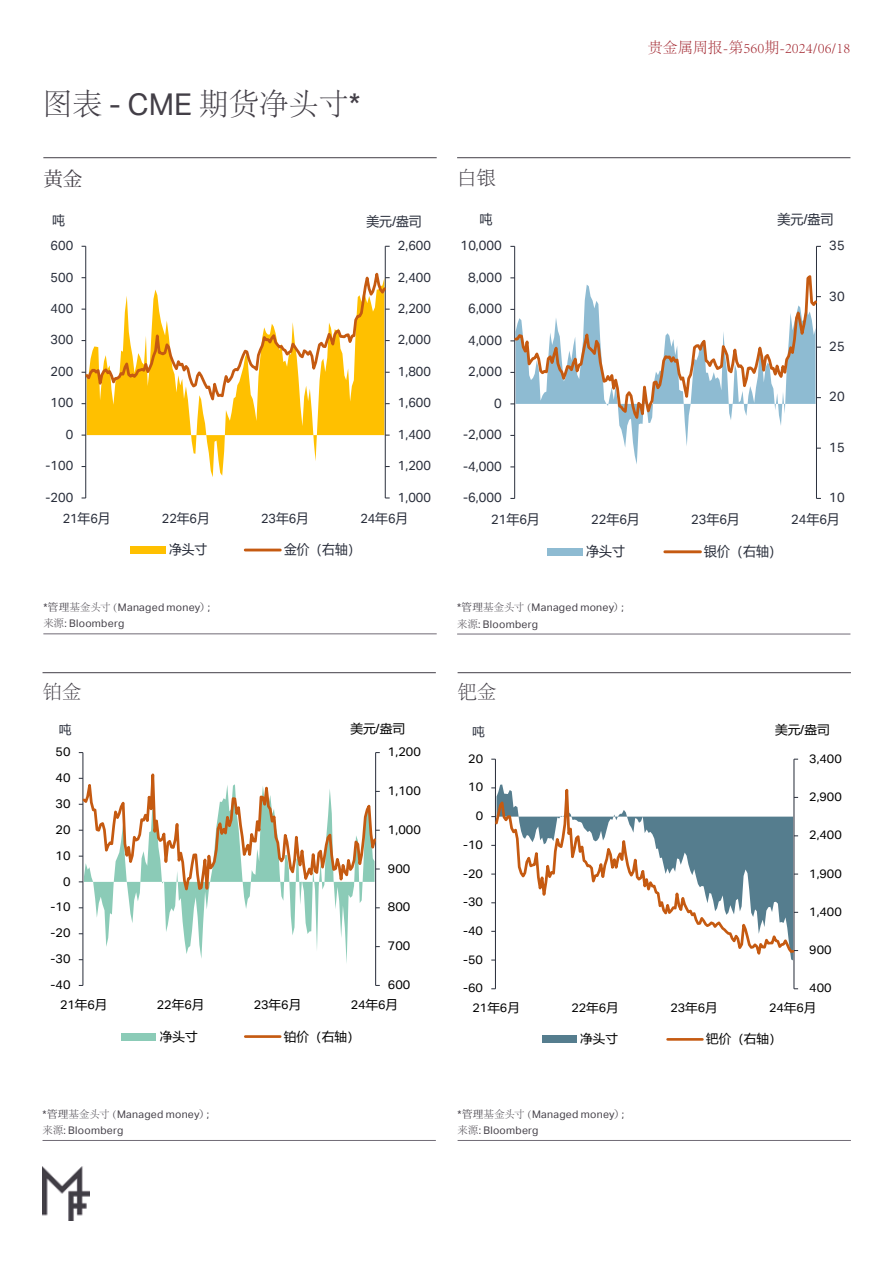
<style>
.page{position:relative;width:893px;height:1263px;background:#fff}
.page>*{position:absolute;margin:0;border:0;box-sizing:border-box;transform-origin:0 0}
.t1{font:300 30px "Adobe Song Std";color:#433f47}
.t2{font:300 19.5px "Adobe Song Std";color:#433f47}
.t3{font:19.5px "Koz Min Pr 6 N";color:#433f47}
.t4{font:300 19.5px "Adobe Ming Std";color:#433f47}
.t5{font:300 15px "Adobe Song Std";color:#a1242d}
.t6{font:13.5px "Aktiv Grotesk";letter-spacing:.01em;color:#282d3a;scale:.96 1}
.t7{font:13.5px "Microsoft Ya Hei";color:#282d3a;scale:.96 1}
.t8{font:13.2px "Aktiv Grotesk";letter-spacing:-.005em;color:#282d3a;scale:.96 1}
.t9{font:13.2px "Microsoft Ya Hei";color:#282d3a;scale:.96 1}
.t10{font:12.45px "Aktiv Grotesk";letter-spacing:-.005em;color:#000}
.t11{font:12.45px "Microsoft Ya Hei";color:#000}
.t12{font:12.45px "Microsoft Ya Hei";color:#282d3a}
.t13{font:12.3px "Aktiv Grotesk";letter-spacing:-.005em;color:#000}
.t14{font:12.3px "Microsoft Ya Hei";color:#000}
.t15{font:12.3px "Microsoft Ya Hei";color:#282d3a}
.t16{font:10.5px/16.5px "Aktiv Grotesk";letter-spacing:.025em;color:#433f47}
.s1{font-family:"Aktiv Grotesk";font-weight:400}
.s2{font-family:"Aktiv Grotesk"}
.s3{font-family:"Microsoft Ya Hei"}
.s4{font-family:"Koz Min Pr 6 N"}
.s5{font-family:"Adobe Song Std";font-weight:300}
</style>
<div class="page">
<img style="left:43px;top:1166px;width:47px;height:54px">
<hr style="left:43px;top:672px;width:393px;height:1px;background:#433f47">
<hr style="left:43px;top:1140px;width:393px;height:1px;background:#716b76">
<hr style="left:43px;top:157px;width:394px;height:1px;background:#433f47">
<hr style="left:43px;top:633px;width:394px;height:1px;background:#716b76">
<hr style="left:457px;top:157px;width:393px;height:1px;background:#433f47">
<hr style="left:457px;top:634px;width:393px;height:1px;background:#716b76">
<hr style="left:458px;top:672px;width:393px;height:1px;background:#433f47">
<hr style="left:458px;top:1140px;width:393px;height:1px;background:#716b76">
<svg style="left:87px;top:410px;width:297px;height:67px"></svg>
<hr style="left:385px;top:246px;width:1px;height:252px;background:#282d3a">
<hr style="left:85px;top:246px;width:1px;height:252px;background:#282d3a">
<svg style="left:86px;top:259px;width:301px;height:151px"></svg>
<div style="left:130px;top:546px;width:35px;height:8px;background:#ffc000"></div>
<hr style="left:245px;top:549px;width:35px;height:2px;background:#c55a11">
<hr style="left:816px;top:246px;width:1px;height:252px;background:#282d3a">
<hr style="left:514px;top:246px;width:1px;height:252px;background:#282d3a">
<svg style="left:514px;top:271px;width:304px;height:162px"></svg>
<div style="left:547px;top:548px;width:35px;height:8px;background:#8ebbd2"></div>
<hr style="left:665px;top:550px;width:35px;height:3px;background:#c55a11">
<svg style="left:105px;top:931px;width:243px;height:32px"></svg>
<hr style="left:375px;top:752px;width:1px;height:233px;background:#282d3a">
<hr style="left:83px;top:752px;width:1px;height:233px;background:#282d3a">
<svg style="left:83px;top:752px;width:294px;height:179px"></svg>
<div style="left:121px;top:1033px;width:35px;height:7px;background:#8bcbb7"></div>
<hr style="left:245px;top:1035px;width:35px;height:3px;background:#c55a11">
<hr style="left:794px;top:759px;width:1px;height:230px;background:#282d3a">
<hr style="left:495px;top:759px;width:1px;height:230px;background:#282d3a">
<svg style="left:495px;top:759px;width:300px;height:206px"></svg>
<div style="left:542px;top:1036px;width:35px;height:7px;background:#557d8e"></div>
<hr style="left:668px;top:1038px;width:34px;height:3px;background:#c55a11">
<h3 class="t5" style="left:648px;top:39px;width:204px">贵金属周报-第560期-2024/06/18</h3>
<h1 class="t1" style="left:43px;top:88px;width:319px">图表 <span class="s1">- CME</span> 期货净头寸<span class="s1">*</span></h1>
<h2 class="t3" style="left:43px;top:167px;width:40px">黄金</h2>
<h2 class="t4" style="left:457px;top:167px;width:40px">白银</h2>
<p class="t9" style="left:52px;top:211px;width:15px">吨</p>
<p class="t9" style="left:367px;top:213px;width:59px">美元<span class="s2">/</span>盎司</p>
<p class="t7" style="left:479px;top:210px;width:15px">吨</p>
<p class="t7" style="left:777px;top:210px;width:60px">美元<span class="s2">/</span>盎司</p>
<p class="t8" style="left:51px;top:238px;width:25px">600</p>
<p class="t8" style="left:398px;top:238px;width:36px">2,600</p>
<p class="t6" style="left:461px;top:238px;width:45px">10,000</p>
<p class="t6" style="left:829px;top:238px;width:18px">35</p>
<p class="t8" style="left:51px;top:269px;width:25px">500</p>
<p class="t8" style="left:398px;top:269px;width:36px">2,400</p>
<p class="t6" style="left:468px;top:269px;width:37px">8,000</p>
<p class="t6" style="left:829px;top:288px;width:18px">30</p>
<p class="t8" style="left:51px;top:301px;width:25px">400</p>
<p class="t8" style="left:398px;top:301px;width:36px">2,200</p>
<p class="t6" style="left:468px;top:301px;width:37px">6,000</p>
<p class="t8" style="left:51px;top:332px;width:25px">300</p>
<p class="t8" style="left:398px;top:332px;width:36px">2,000</p>
<p class="t6" style="left:468px;top:332px;width:37px">4,000</p>
<p class="t6" style="left:829px;top:338px;width:18px">25</p>
<p class="t8" style="left:51px;top:364px;width:25px">200</p>
<p class="t8" style="left:398px;top:364px;width:36px">1,800</p>
<p class="t6" style="left:468px;top:364px;width:37px">2,000</p>
<p class="t8" style="left:51px;top:395px;width:25px">100</p>
<p class="t8" style="left:398px;top:395px;width:36px">1,600</p>
<p class="t6" style="left:494px;top:395px;width:9px">0</p>
<p class="t6" style="left:829px;top:389px;width:18px">20</p>
<p class="t8" style="left:66px;top:426px;width:9px">0</p>
<p class="t8" style="left:398px;top:426px;width:36px">1,400</p>
<p class="t6" style="left:463px;top:427px;width:42px">-2,000</p>
<p class="t6" style="left:829px;top:439px;width:18px">15</p>
<p class="t8" style="left:46px;top:458px;width:30px">-100</p>
<p class="t8" style="left:398px;top:458px;width:36px">1,200</p>
<p class="t6" style="left:463px;top:458px;width:42px">-4,000</p>
<p class="t8" style="left:46px;top:489px;width:30px">-200</p>
<p class="t8" style="left:398px;top:489px;width:36px">1,000</p>
<p class="t6" style="left:463px;top:490px;width:42px">-6,000</p>
<p class="t6" style="left:829px;top:490px;width:18px">10</p>
<p class="t8" style="left:63px;top:511px;width:51px">21<span class="s3">年</span>6<span class="s3">月</span></p>
<p class="t8" style="left:162px;top:511px;width:51px">22<span class="s3">年</span>6<span class="s3">月</span></p>
<p class="t8" style="left:261px;top:511px;width:51px">23<span class="s3">年</span>6<span class="s3">月</span></p>
<p class="t8" style="left:360px;top:511px;width:51px">24<span class="s3">年</span>6<span class="s3">月</span></p>
<p class="t9" style="left:169px;top:541px;width:41px">净头寸</p>
<p class="t9" style="left:284px;top:541px;width:81px">金价（右轴）</p>
<p class="t6" style="left:491px;top:512px;width:52px">21<span class="s3">年</span>6<span class="s3">月</span></p>
<p class="t6" style="left:591px;top:512px;width:52px">22<span class="s3">年</span>6<span class="s3">月</span></p>
<p class="t6" style="left:691px;top:512px;width:52px">23<span class="s3">年</span>6<span class="s3">月</span></p>
<p class="t6" style="left:791px;top:512px;width:52px">24<span class="s3">年</span>6<span class="s3">月</span></p>
<p class="t7" style="left:586px;top:542px;width:42px">净头寸</p>
<p class="t7" style="left:704px;top:542px;width:82px">银价（右轴）</p>
<p class="t16" style="left:43px;top:599px;width:169px">*<span class="s4">管理</span><span class="s5">基金头寸（</span>Managed money<span class="s4">）</span>;<span class="s5">来源</span>: Bloomberg</p>
<p class="t16" style="left:457px;top:599px;width:169px">*<span class="s4">管理</span><span class="s5">基金头寸（</span>Managed money<span class="s4">）</span>;<span class="s5">来源</span>: Bloomberg</p>
<h2 class="t2" style="left:43px;top:681px;width:40px">铂金</h2>
<h2 class="t2" style="left:458px;top:681px;width:40px">钯金</h2>
<p class="t12" style="left:59px;top:721px;width:14px">吨</p>
<p class="t11" style="left:350px;top:720px;width:56px">美元<span class="s2">/</span>盎司</p>
<p class="t15" style="left:472px;top:723px;width:14px">吨</p>
<p class="t14" style="left:775px;top:722px;width:56px">美元<span class="s2">/</span>盎司</p>
<p class="t10" style="left:56px;top:744px;width:17px">50</p>
<p class="t10" style="left:388px;top:744px;width:34px">1,200</p>
<p class="t13" style="left:468px;top:751px;width:17px">20</p>
<p class="t13" style="left:809px;top:751px;width:34px">3,400</p>
<p class="t10" style="left:56px;top:770px;width:17px">40</p>
<p class="t10" style="left:56px;top:796px;width:17px">30</p>
<p class="t10" style="left:388px;top:783px;width:34px">1,100</p>
<p class="t13" style="left:468px;top:780px;width:17px">10</p>
<p class="t13" style="left:809px;top:789px;width:34px">2,900</p>
<p class="t13" style="left:476px;top:809px;width:9px">0</p>
<p class="t10" style="left:56px;top:822px;width:17px">20</p>
<p class="t10" style="left:56px;top:848px;width:17px">10</p>
<p class="t10" style="left:388px;top:822px;width:34px">1,000</p>
<p class="t13" style="left:463px;top:837px;width:21px">-10</p>
<p class="t13" style="left:809px;top:828px;width:34px">2,400</p>
<p class="t10" style="left:63px;top:874px;width:9px">0</p>
<p class="t10" style="left:388px;top:861px;width:24px">900</p>
<p class="t13" style="left:463px;top:866px;width:21px">-20</p>
<p class="t13" style="left:809px;top:866px;width:34px">1,900</p>
<p class="t10" style="left:51px;top:900px;width:21px">-10</p>
<p class="t10" style="left:388px;top:900px;width:24px">800</p>
<p class="t13" style="left:463px;top:895px;width:21px">-30</p>
<p class="t13" style="left:809px;top:904px;width:34px">1,400</p>
<p class="t10" style="left:51px;top:926px;width:21px">-20</p>
<p class="t13" style="left:463px;top:923px;width:21px">-40</p>
<p class="t10" style="left:51px;top:951px;width:21px">-30</p>
<p class="t10" style="left:388px;top:939px;width:24px">700</p>
<p class="t13" style="left:463px;top:952px;width:21px">-50</p>
<p class="t13" style="left:809px;top:943px;width:24px">900</p>
<p class="t10" style="left:51px;top:977px;width:21px">-40</p>
<p class="t10" style="left:388px;top:977px;width:24px">600</p>
<p class="t13" style="left:463px;top:981px;width:21px">-60</p>
<p class="t13" style="left:809px;top:981px;width:24px">400</p>
<p class="t10" style="left:60px;top:998px;width:49px">21<span class="s3">年</span>6<span class="s3">月</span></p>
<p class="t10" style="left:157px;top:998px;width:49px">22<span class="s3">年</span>6<span class="s3">月</span></p>
<p class="t10" style="left:254px;top:998px;width:49px">23<span class="s3">年</span>6<span class="s3">月</span></p>
<p class="t10" style="left:351px;top:998px;width:49px">24<span class="s3">年</span>6<span class="s3">月</span></p>
<p class="t11" style="left:160px;top:1028px;width:39px">净头寸</p>
<p class="t11" style="left:284px;top:1028px;width:77px">铂价（右轴）</p>
<p class="t13" style="left:473px;top:1001px;width:49px">21<span class="s3">年</span>6<span class="s3">月</span></p>
<p class="t13" style="left:571px;top:1001px;width:49px">22<span class="s3">年</span>6<span class="s3">月</span></p>
<p class="t13" style="left:670px;top:1001px;width:49px">23<span class="s3">年</span>6<span class="s3">月</span></p>
<p class="t13" style="left:769px;top:1001px;width:49px">24<span class="s3">年</span>6<span class="s3">月</span></p>
<p class="t14" style="left:580px;top:1030px;width:39px">净头寸</p>
<p class="t14" style="left:706px;top:1030px;width:77px">钯价（右轴）</p>
<p class="t16" style="left:43px;top:1106px;width:169px">*<span class="s4">管理</span><span class="s5">基金头寸（</span>Managed money<span class="s4">）</span>;<span class="s5">来源</span>: Bloomberg</p>
<p class="t16" style="left:458px;top:1106px;width:169px">*<span class="s4">管理</span><span class="s5">基金头寸（</span>Managed money<span class="s4">）</span>;<span class="s5">来源</span>: Bloomberg</p>
</div>
